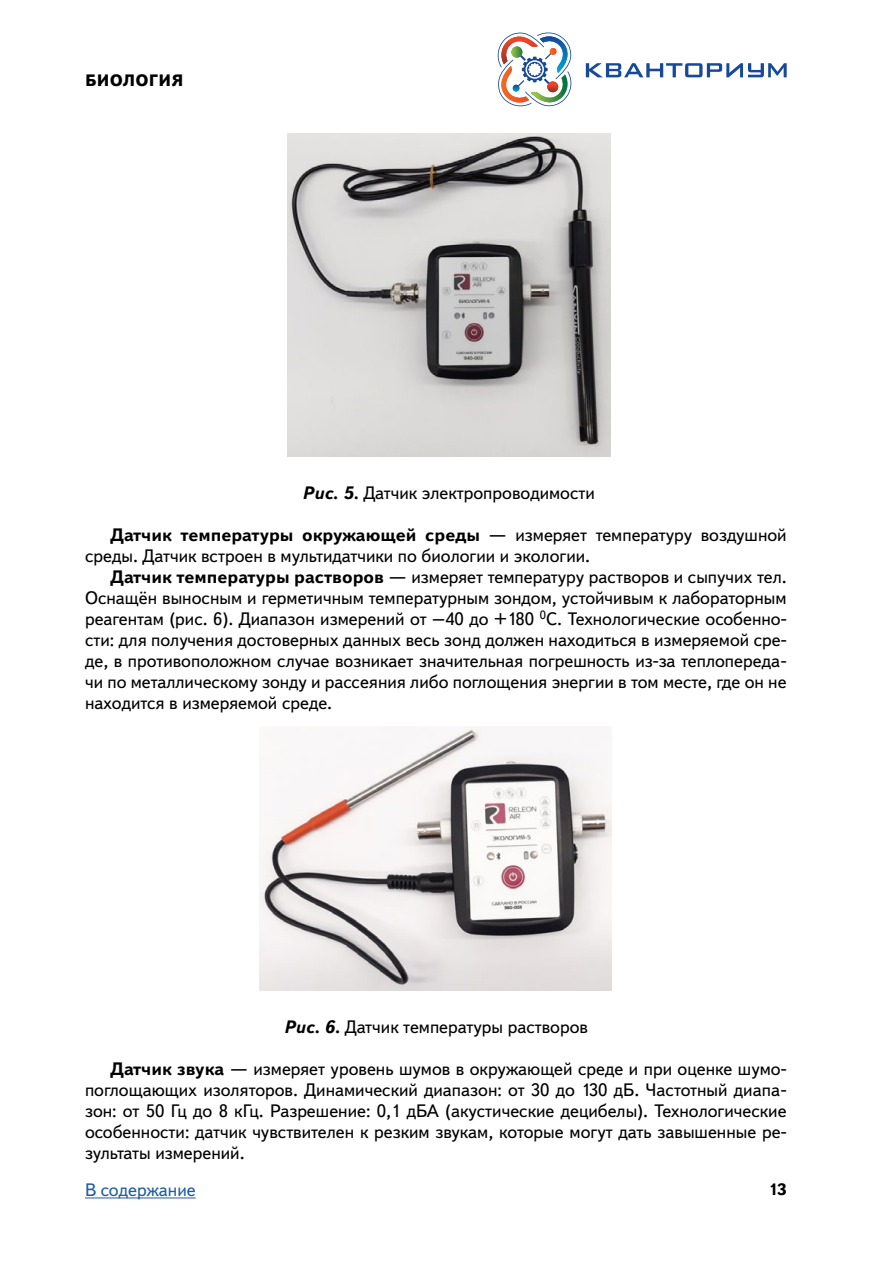
<style>
.page{position:relative;width:893px;height:1263px;background:#fff}
.page>*{position:absolute;margin:0;border:0;box-sizing:border-box;transform-origin:0 0}
.Основной{font:18px/21px "Textbook New";color:#000;text-align:justify}
.t1{font:18px "Textbook New";color:#215e9e}
.t2{font:800 16.5px "Textbook New";letter-spacing:.01em;color:#000}
.t3{font:700 16.5px "Textbook New";color:#000}
.s1{font-weight:700;font-style:italic}
.s2{font-weight:700}
</style>
<div class="page">
<hr style="left:85px;top:1197px;width:111px;height:1px;background:#215e9e">
<svg style="left:498px;top:32px;width:74px;height:74px"></svg>
<svg style="left:586px;top:63px;width:201px;height:14px"></svg>
<img style="left:287px;top:134px;width:323px;height:323px">
<img style="left:260px;top:727px;width:352px;height:264px">
<p class="t2" style="left:85px;top:70px;width:100px">БИОЛОГИЯ</p>
<p class="Основной" style="left:302px;top:482px;width:294px"><span class="s1">Рис. 5.</span> Датчик электропроводимости</p>
<p class="Основной" style="left:85px;top:524px;width:703px;text-indent:26px"><span class="s2">Датчик температуры окружающей среды</span> — измеряет температуру воздушной среды. Датчик встроен в мультидатчики по биологии и экологии.</p>
<p class="Основной" style="left:85px;top:566px;width:703px;text-indent:26px"><span class="s2">Датчик температуры растворов</span> — измеряет температуру растворов и сыпучих тел.<br>Оснащён выносным и герметичным температурным зондом, устойчивым к лабораторным реагентам (рис. 6). Диапазон измерений от –40 до +180 <sup>0</sup>С. Технологические особенно&shy;сти: для получения достоверных данных весь зонд должен находиться в измеряемой сре&shy;де, в противоположном случае возникает значительная погрешность из-за теплопереда&shy;чи по металлическому зонду и рассеяния либо поглощения энергии в том месте, где он не находится в измеряемой среде.</p>
<p class="Основной" style="left:284px;top:1016px;width:306px"><span class="s1">Рис. 6.</span> Датчик температуры растворов</p>
<p class="Основной" style="left:85px;top:1058px;width:703px;text-indent:26px"><span class="s2">Датчик звука</span> — измеряет уровень шумов в окружающей среде и при оценке шумо&shy;поглощающих изоляторов. Динамический диапазон: от 30 до 130 дБ. Частотный диапа&shy;зон: от 50 Гц до 8 кГц. Разрешение: 0,1 дБА (акустические децибелы). Технологические особенности: датчик чувствителен к резким звукам, которые могут дать завышенные ре&shy;зультаты измерений.</p>
<p class="t1" style="left:85px;top:1179px;width:112px">В содержание</p>
<p class="t3" style="left:769px;top:1179px;width:19px">13</p>
</div>
